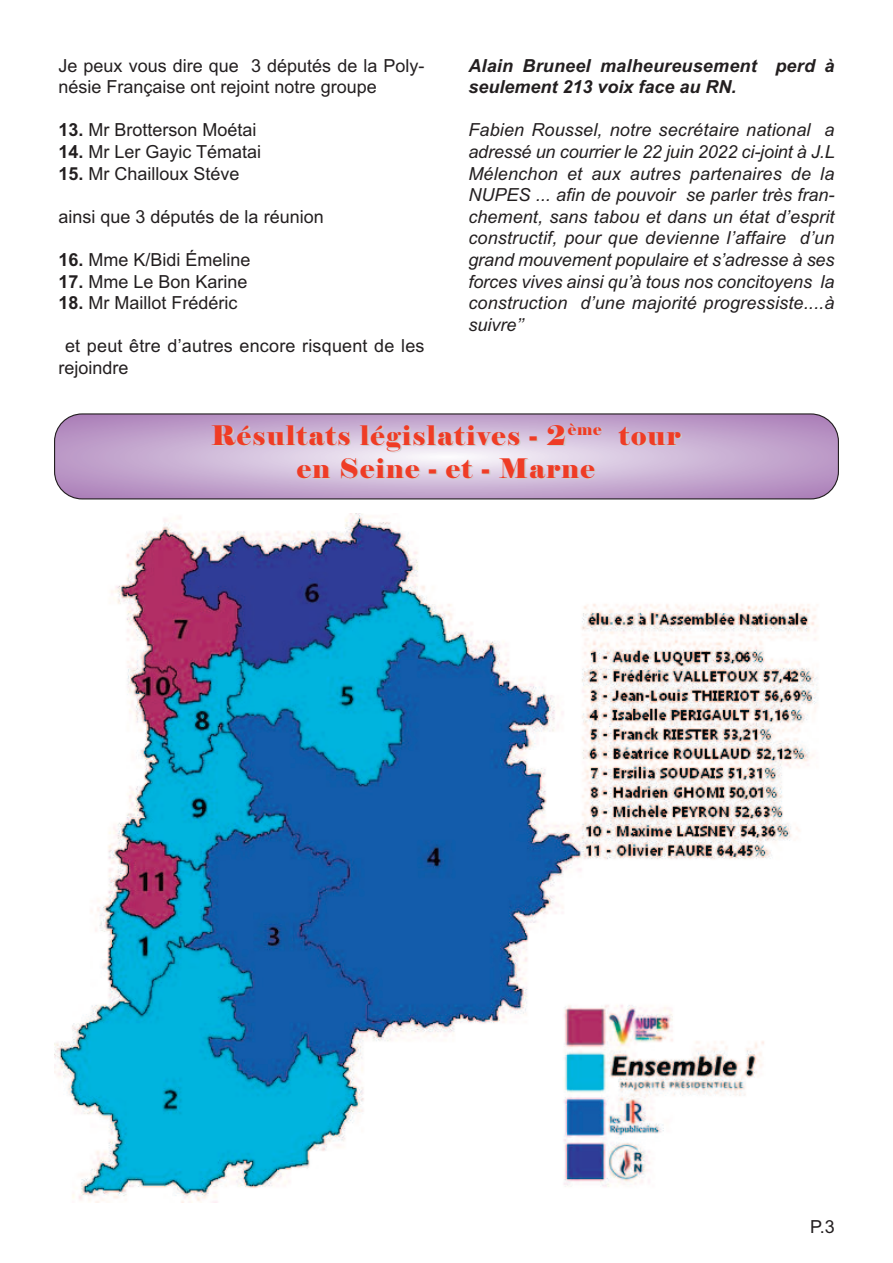
<style>
.page{position:relative;width:893px;height:1263px;background:#fff}
.page>*{position:absolute;margin:0;border:0;box-sizing:border-box;transform-origin:0 0}
.t1{font:27px/33px "Elephant";letter-spacing:.05em;color:#ef3c25;text-align:center}
.t2{font:italic 18px/21.6px "Arial";letter-spacing:.01em;color:#231f20;text-align:justify}
.t3{font:18px/21.6px "Arial";color:#231f20}
.t4{font:italic 700 18px/21.6px "Arial";letter-spacing:.01em;color:#231f20}
.s1{font-weight:700}
</style>
<div class="page">
<svg style="left:54px;top:413px;width:785px;height:86px;background:#c6add0"></svg>
<img style="left:54px;top:513px;width:764px;height:690px">
<p class="t3" style="left:58px;top:55px;width:368px">Je peux vous dire que 3 députés de la Poly&shy;nésie Française ont rejoint notre groupe</p>
<p class="t3" style="left:58px;top:119px;width:200px"><span class="s1">13.</span> Mr Brotterson Moétai</p>
<p class="t3" style="left:58px;top:141px;width:204px"><span class="s1">14.</span> Mr Ler Gayic Tématai</p>
<p class="t3" style="left:58px;top:163px;width:183px"><span class="s1">15.</span> Mr Chailloux Stéve</p>
<p class="t3" style="left:58px;top:206px;width:267px">ainsi que 3 députés de la réunion</p>
<p class="t3" style="left:58px;top:249px;width:194px"><span class="s1">16.</span> Mme K/Bidi Émeline</p>
<p class="t3" style="left:58px;top:271px;width:191px"><span class="s1">17.</span> Mme Le Bon Karine</p>
<p class="t3" style="left:58px;top:292px;width:181px"><span class="s1">18.</span> Mr Maillot Frédéric</p>
<p class="t3" style="left:58px;top:335px;width:368px;text-indent:7px">et peut être d’autres encore risquent de les rejoindre</p>
<p class="t4" style="left:468px;top:55px;width:368px">Alain Bruneel malheureusement perd à seulement 213 voix face au RN.</p>
<p class="t2" style="left:468px;top:119px;width:368px">Fabien Roussel, notre secrétaire national a adressé un courrier le 22 juin 2022 ci-joint à J.L Mélenchon et aux autres partenaires de la NUPES ... afin de pouvoir se parler très fran&shy;chement, sans tabou et dans un état d’esprit constructif, pour que devienne l’affaire d’un grand mouvement populaire et s’adresse à ses forces vives ainsi qu’à tous nos concitoyens la construction d’une majorité progressiste....à suivre’’</p>
<h1 class="t1" style="left:211px;top:419px;width:471px">Résultats législatives - 2<sup>è</sup><sup>m</sup><sup>e</sup> tour en Seine - et - Marne</h1>
<p class="t3" style="left:810px;top:1215px;width:26px">P.3</p>
</div>
